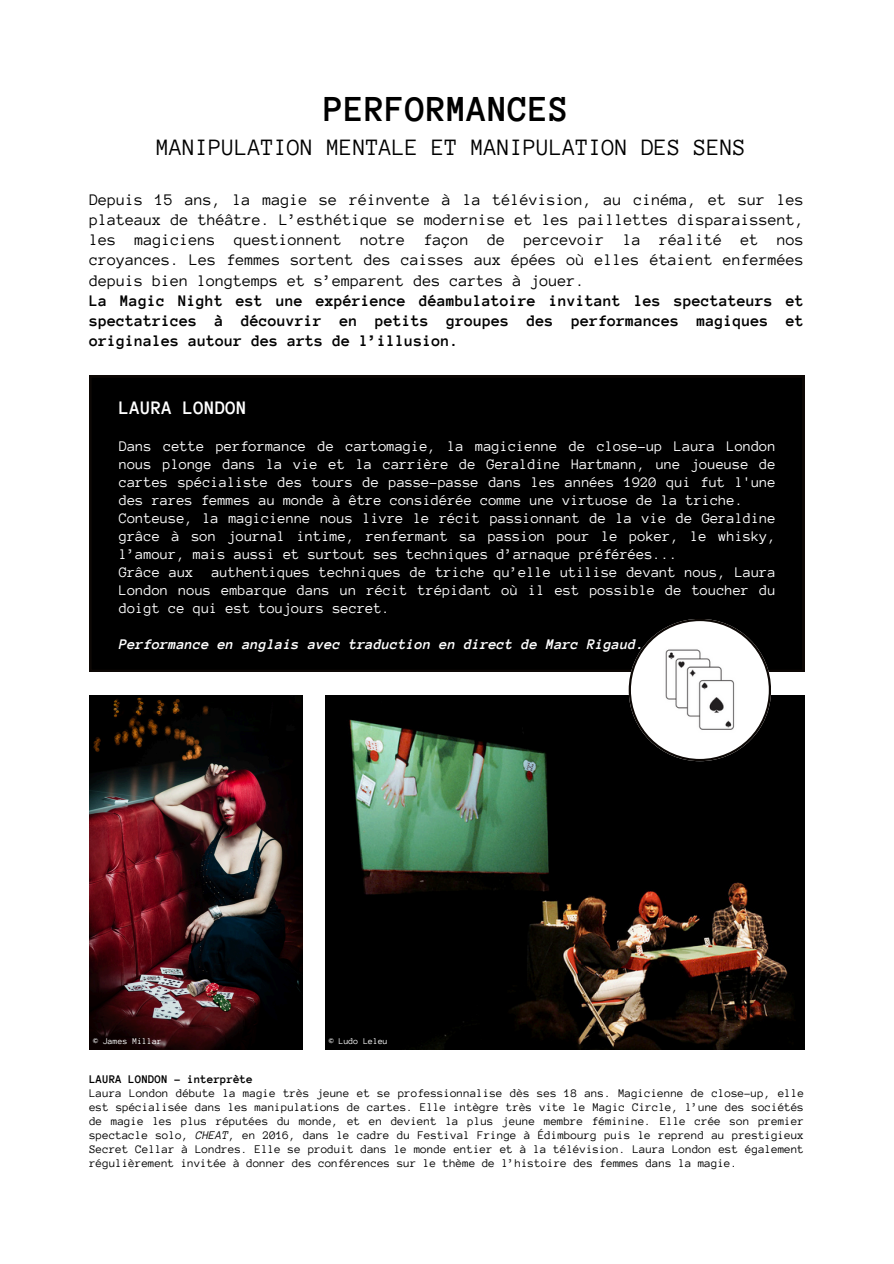
<style>
.page{position:relative;width:894px;height:1264px;background:#fff}
.page>*{position:absolute;margin:0;border:0;box-sizing:border-box;transform-origin:0 0}
.t1{font:700 37.5px "Anonymous Pro";color:#000}
.t2{font:24px "Anonymous Pro";color:#000}
.t3{font:700 19.5px "Anonymous Pro";color:#fff}
.t4{font:16.5px/20.2px "Anonymous Pro";color:#000}
.t5{font:15px/18px "Anonymous Pro";color:#fff}
.t6{font:italic 700 15px "Anonymous Pro";color:#fff}
.t7{font:12px/14px "Anonymous Pro";color:#000}
.t8{font:9px "Anonymous Pro";color:#fff}
.s1{font-weight:700}
.s2{font-style:italic}
</style>
<div class="page">
<div style="left:89px;top:375px;width:715px;height:296px;background:#000"></div>
<img style="left:325px;top:695px;width:479px;height:354px">
<svg style="left:628px;top:619px;width:142px;height:141px"></svg>
<img style="left:89px;top:695px;width:213px;height:354px">
<p class="t1" style="left:324px;top:91px;width:247px">PERFORMANCES</p>
<p class="t2" style="left:156px;top:135px;width:591px">MANIPULATION MENTALE ET MANIPULATION DES SENS</p>
<p class="t4" style="left:89px;top:189px;width:716px">Depuis 15 ans, la magie se réinvente à la télévision, au cinéma, et sur les plateaux de théâtre. L’esthétique se modernise et les paillettes disparaissent, les magiciens questionnent notre façon de percevoir la réalité et nos croyances. Les femmes sortent des caisses aux épées où elles étaient enfermées depuis bien longtemps et s’emparent des cartes à jouer.<br><span class="s1">La Magic Night est une expérience déambulatoire invitant les spectateurs et spectatrices à découvrir en petits groupes des performances magiques et originales autour des arts de l’illusion.</span></p>
<h1 class="t3" style="left:119px;top:398px;width:129px">LAURA LONDON</h1>
<h4 class="t5" style="left:119px;top:437px;width:658px">Dans cette performance de cartomagie, la magicienne de close-up Laura London nous plonge dans la vie et la carrière de Geraldine Hartmann, une joueuse de cartes spécialiste des tours de passe-passe dans les années 1920 qui fut l'une des rares femmes au monde à être considérée comme une virtuose de la triche.<br>Conteuse, la magicienne nous livre le récit passionnant de la vie de Geraldine grâce à son journal intime, renfermant sa passion pour le poker, le whisky, l’amour, mais aussi et surtout ses techniques d’arnaque préférées...<br>Grâce aux authentiques techniques de triche qu’elle utilise devant nous, Laura London nous embarque dans un récit trépidant où il est possible de toucher du doigt ce qui est toujours secret.</h4>
<h2 class="t6" style="left:119px;top:636px;width:527px">Performance en anglais avec traduction en direct de Marc Rigaud.</h2>
<h5 class="t8" style="left:93px;top:1036px;width:70px">© James Millar</h5>
<h3 class="t8" style="left:329px;top:1036px;width:60px">© Ludo Leleu</h3>
<p class="t7" style="left:89px;top:1071px;width:716px"><span class="s1">LAURA LONDON - interprète<br></span>Laura London débute la magie très jeune et se professionnalise dès ses 18 ans. Magicienne de close-up, elle est spécialisée dans les manipulations de cartes. Elle intègre très vite le Magic Circle, l’une des sociétés de magie les plus réputées du monde, et en devient la plus jeune membre féminine. Elle crée son premier spectacle solo, <span class="s2">CHEAT</span>, en 2016, dans le cadre du Festival Fringe à Édimbourg puis le reprend au prestigieux Secret Cellar à Londres. Elle se produit dans le monde entier et à la télévision. Laura London est également régulièrement invitée à donner des conférences sur le thème de l’histoire des femmes dans la magie.</p>
</div>
